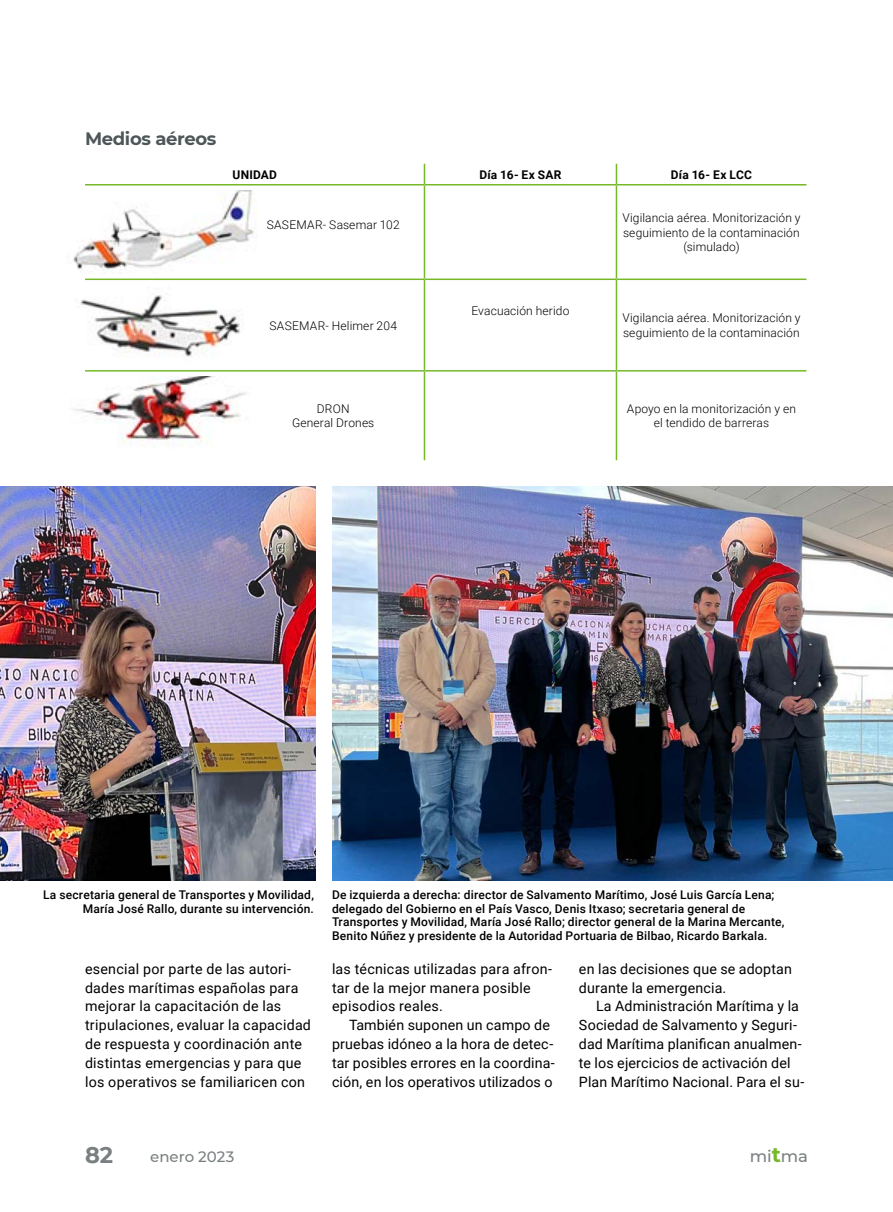
<style>
.page{position:relative;width:893px;height:1212px;background:#fff}
.page>*{position:absolute;margin:0;border:0;box-sizing:border-box;transform-origin:0 0}
.t1{font:700 22.5px "Montserrat";color:#7a8081}
.t2{font:700 18px "Montserrat";letter-spacing:-.02em;color:#4d5758}
.t3{font:500 16.5px "Montserrat";color:#7a8081}
.t4{font:500 15px "Montserrat";color:#7a8081}
.t5{font:14.25px/18.8px "Roboto";letter-spacing:.015em;color:#000}
.t6{font:500 12px/13.5px "Roboto";letter-spacing:.015em;color:#000;text-align:right}
.t7{font:300 12px/14.4px "Roboto";letter-spacing:.01em;color:#000;text-align:center}
.t8{font:700 12px "Roboto";letter-spacing:.015em;color:#000}
.s1{font-weight:700;font-size:21px;color:#76b828}
</style>
<div class="page">
<hr style="left:85px;top:184px;width:157px;height:1px;background:#76b828">
<hr style="left:242px;top:184px;width:182px;height:1px;background:#76b828">
<hr style="left:424px;top:184px;width:192px;height:1px;background:#76b828">
<hr style="left:616px;top:184px;width:190px;height:1px;background:#76b828">
<hr style="left:85px;top:279px;width:157px;height:1px;background:#76b828">
<hr style="left:242px;top:279px;width:182px;height:1px;background:#76b828">
<hr style="left:424px;top:279px;width:192px;height:1px;background:#76b828">
<hr style="left:616px;top:279px;width:190px;height:1px;background:#76b828">
<hr style="left:85px;top:370px;width:157px;height:2px;background:#76b828">
<hr style="left:242px;top:370px;width:182px;height:2px;background:#76b828">
<hr style="left:424px;top:370px;width:192px;height:2px;background:#76b828">
<hr style="left:616px;top:370px;width:190px;height:2px;background:#76b828">
<svg style="left:424px;top:164px;width:1px;height:20px"></svg>
<svg style="left:616px;top:164px;width:1px;height:20px"></svg>
<hr style="left:424px;top:185px;width:1px;height:94px;background:#76b828">
<hr style="left:616px;top:185px;width:1px;height:94px;background:#76b828">
<hr style="left:424px;top:280px;width:1px;height:90px;background:#76b828">
<hr style="left:616px;top:280px;width:1px;height:90px;background:#76b828">
<hr style="left:424px;top:372px;width:1px;height:88px;background:#76b828">
<hr style="left:616px;top:372px;width:1px;height:88px;background:#76b828">
<img style="left:73px;top:191px;width:185px;height:80px">
<img style="left:80px;top:295px;width:162px;height:62px">
<img style="left:74px;top:377px;width:173px;height:70px">
<img style="left:0;top:486px;width:316px;height:394px">
<img style="left:332px;top:486px;width:561px;height:394px">
<p class="t2" style="left:85px;top:126px;width:133px">Medios aéreos</p>
<p class="t8" style="left:232px;top:166px;width:46px">UNIDAD</p>
<p class="t8" style="left:479px;top:166px;width:84px">Día 16- Ex SAR</p>
<p class="t8" style="left:671px;top:166px;width:83px">Día 16- Ex LCC</p>
<p class="t7" style="left:267px;top:217px;width:135px">SASEMAR- Sasemar 102</p>
<p class="t7" style="left:622px;top:210px;width:179px">Vigilancia aérea. Monitorización y seguimiento de la contaminación (simulado)</p>
<p class="t7" style="left:269px;top:318px;width:129px">SASEMAR- Helimer 204</p>
<p class="t7" style="left:471px;top:303px;width:99px">Evacuación herido</p>
<p class="t7" style="left:622px;top:310px;width:179px;text-align:left">Vigilancia aérea. Monitorización y seguimiento de la contaminación</p>
<p class="t7" style="left:292px;top:401px;width:84px">DRON<br>General Drones</p>
<p class="t7" style="left:627px;top:401px;width:171px">Apoyo en la monitorización y en el tendido de barreras</p>
<p class="t6" style="left:43px;top:888px;width:272px">La secretaria general de Transportes y Movilidad,<br>María José Rallo, durante su intervención.</p>
<p class="t5" style="left:85px;top:959px;width:227px">esencial por parte de las autori&shy;dades marítimas españolas para mejorar la capacitación de las tripulaciones, evaluar la capacidad de respuesta y coordinación ante distintas emergencias y para que los operativos se familiaricen con</p>
<p class="t6" style="left:332px;top:888px;width:454px;text-align:left">De izquierda a derecha: director de Salvamento Marítimo, José Luis García Lena; delegado del Gobierno en el País Vasco, Denis Itxaso; secretaria general de Transportes y Movilidad, María José Rallo; director general de la Marina Mercante, Benito Núñez y presidente de la Autoridad Portuaria de Bilbao, Ricardo Barkala.</p>
<p class="t5" style="left:332px;top:959px;width:222px">las técnicas utilizadas para afron&shy;tar de la mejor manera posible episodios reales.</p>
<p class="t5" style="left:332px;top:1015px;width:224px;text-indent:17px">También suponen un campo de pruebas idóneo a la hora de detec&shy;tar posibles errores en la coordina&shy;ción, en los operativos utilizados o</p>
<p class="t5" style="left:579px;top:959px;width:214px">en las decisiones que se adoptan durante la emergencia.</p>
<p class="t5" style="left:579px;top:996px;width:227px;text-indent:17px">La Administración Marítima y la Sociedad de Salvamento y Seguri&shy;dad Marítima planifican anualmen&shy;te los ejercicios de activación del Plan Marítimo Nacional. Para el su-</p>
<h1 class="t1" style="left:85px;top:1139px;width:30px">82</h1>
<p class="t4" style="left:150px;top:1146px;width:86px">enero 2023</p>
<p class="t3" style="left:750px;top:1144px;width:59px">mi<span class="s1">t</span>ma</p>
</div>
